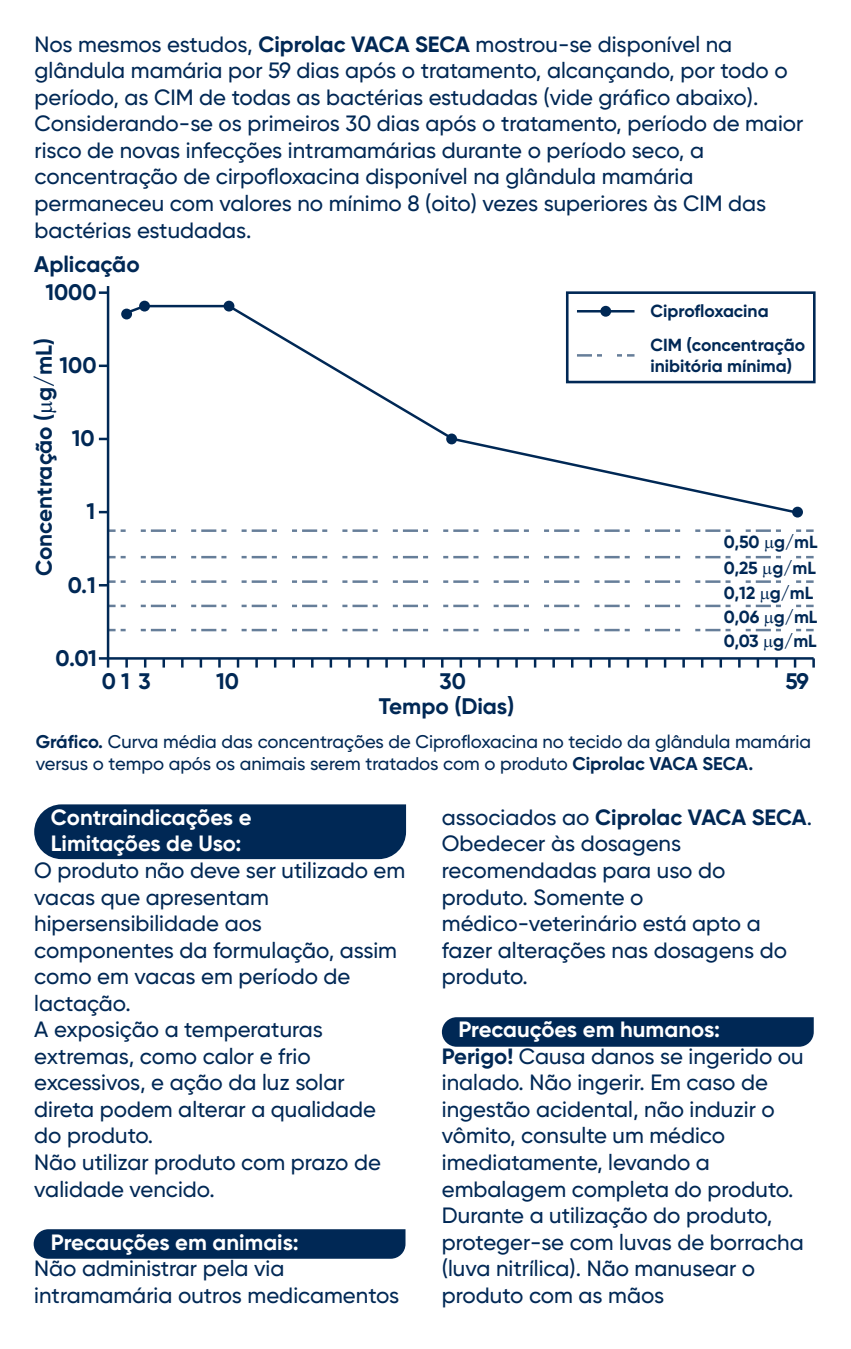
<style>
.page{position:relative;width:851px;height:1349px;background:#fff}
.page>*{position:absolute;margin:0;border:0;box-sizing:border-box;transform-origin:0 0}
.t1{font:700 22.5px "Gilroy";color:#002855}
.t2{font:500 22.25px/26.5px "Gilroy";color:#002855}
.t3{font:700 22.25px/26.5px "Gilroy";color:#fff}
.t4{font:500 18.25px/22px "Gilroy";color:#002855}
.t5{font:700 17.5px/24.8px "Gilroy";color:#002855}
.s1{font-weight:700}
.s2{font-weight:700;color:#fff}
</style>
<div class="page">
<svg style="left:34px;top:1229px;width:371px;height:30px;background:#062d59"></svg>
<svg style="left:442px;top:1017px;width:371px;height:30px;background:#072d59"></svg>
<div style="left:34px;top:804px;width:372px;height:55px;background:#002855"></div>
<svg style="left:109px;top:629px;width:6px;height:2px"></svg>
<svg style="left:109px;top:605px;width:6px;height:2px"></svg>
<svg style="left:109px;top:556px;width:6px;height:2px"></svg>
<svg style="left:109px;top:529px;width:6px;height:3px"></svg>
<svg style="left:121px;top:529px;width:692px;height:3px"></svg>
<svg style="left:123px;top:304px;width:674px;height:209px"></svg>
<div style="left:121px;top:309px;width:11px;height:10px;background:#002855;border-radius:50%"></div>
<div style="left:139px;top:301px;width:11px;height:11px;background:#002855;border-radius:50%"></div>
<div style="left:223px;top:301px;width:11px;height:11px;background:#002855;border-radius:50%"></div>
<div style="left:446px;top:434px;width:11px;height:10px;background:#002855;border-radius:50%"></div>
<div style="left:791px;top:507px;width:11px;height:11px;background:#002855;border-radius:50%"></div>
<hr style="left:108px;top:657px;width:705px;height:3px;background:#002855">
<svg style="left:125px;top:659px;width:3px;height:9px"></svg>
<svg style="left:144px;top:660px;width:2px;height:8px"></svg>
<svg style="left:162px;top:659px;width:3px;height:9px"></svg>
<svg style="left:181px;top:660px;width:2px;height:8px"></svg>
<svg style="left:199px;top:659px;width:3px;height:9px"></svg>
<svg style="left:218px;top:659px;width:3px;height:9px"></svg>
<svg style="left:237px;top:660px;width:2px;height:8px"></svg>
<svg style="left:255px;top:659px;width:3px;height:9px"></svg>
<svg style="left:274px;top:660px;width:2px;height:8px"></svg>
<svg style="left:292px;top:659px;width:3px;height:9px"></svg>
<svg style="left:311px;top:660px;width:2px;height:8px"></svg>
<svg style="left:329px;top:659px;width:3px;height:9px"></svg>
<svg style="left:348px;top:659px;width:2px;height:9px"></svg>
<svg style="left:366px;top:659px;width:3px;height:9px"></svg>
<svg style="left:385px;top:659px;width:3px;height:9px"></svg>
<svg style="left:404px;top:660px;width:2px;height:8px"></svg>
<svg style="left:422px;top:659px;width:3px;height:9px"></svg>
<svg style="left:441px;top:660px;width:2px;height:8px"></svg>
<svg style="left:459px;top:659px;width:3px;height:9px"></svg>
<svg style="left:478px;top:659px;width:2px;height:9px"></svg>
<svg style="left:496px;top:659px;width:3px;height:9px"></svg>
<svg style="left:515px;top:659px;width:2px;height:9px"></svg>
<svg style="left:533px;top:659px;width:3px;height:9px"></svg>
<svg style="left:552px;top:659px;width:2px;height:9px"></svg>
<svg style="left:571px;top:660px;width:2px;height:8px"></svg>
<svg style="left:589px;top:659px;width:3px;height:9px"></svg>
<svg style="left:608px;top:659px;width:2px;height:9px"></svg>
<svg style="left:626px;top:659px;width:3px;height:9px"></svg>
<svg style="left:645px;top:659px;width:2px;height:9px"></svg>
<svg style="left:663px;top:659px;width:3px;height:9px"></svg>
<svg style="left:682px;top:659px;width:2px;height:9px"></svg>
<svg style="left:700px;top:659px;width:3px;height:9px"></svg>
<svg style="left:719px;top:659px;width:2px;height:9px"></svg>
<svg style="left:738px;top:660px;width:2px;height:8px"></svg>
<svg style="left:756px;top:659px;width:3px;height:9px"></svg>
<svg style="left:775px;top:659px;width:2px;height:9px"></svg>
<svg style="left:793px;top:659px;width:3px;height:9px"></svg>
<svg style="left:812px;top:658px;width:2px;height:10px"></svg>
<hr style="left:107px;top:286px;width:2px;height:372px;background:#002855">
<svg style="left:99px;top:657px;width:10px;height:11px"></svg>
<svg style="left:99px;top:580px;width:16px;height:7px"></svg>
<svg style="left:99px;top:511px;width:8px;height:2px"></svg>
<svg style="left:99px;top:438px;width:8px;height:2px"></svg>
<svg style="left:99px;top:365px;width:8px;height:2px"></svg>
<svg style="left:99px;top:291px;width:8px;height:3px"></svg>
<hr style="left:577px;top:310px;width:57px;height:3px;background:#002855">
<div style="left:600px;top:306px;width:11px;height:11px;background:#002855;border-radius:50%"></div>
<svg style="left:577px;top:354px;width:57px;height:3px"></svg>
<div style="left:566px;top:291px;width:249px;height:92px;border:3px solid #002855"></div>
<svg style="left:121px;top:555px;width:692px;height:3px"></svg>
<svg style="left:121px;top:580px;width:692px;height:3px"></svg>
<svg style="left:121px;top:604px;width:692px;height:3px"></svg>
<svg style="left:121px;top:628px;width:692px;height:3px"></svg>
<p class="t2" style="left:35px;top:30px;width:770px">Nos mesmos estudos, <span class="s1">Ciprolac VACA SECA</span> mostrou-se disponível na glândula mamária por 59 dias após o tratamento, alcançando, por todo o período, as CIM de todas as bactérias estudadas (vide gráfico abaixo).<br>Considerando-se os primeiros 30 dias após o tratamento, período de maior risco de novas infecções intramamárias durante o período seco, a concentração de cirpofloxacina disponível na glândula mamária permaneceu com valores no mínimo 8 (oito) vezes superiores às CIM das bactérias estudadas.</p>
<p class="t1" style="left:34px;top:250px;width:107px">Aplicação</p>
<p class="t1" style="left:45px;top:278px;width:53px">1000</p>
<p class="t1" style="left:30px;top:576px;width:240px;rotate:-90deg">Concentração ( g/mL)</p>
<p class="t1" style="left:59px;top:351px;width:39px">100</p>
<p class="t1" style="left:72px;top:424px;width:24px">10</p>
<p class="t1" style="left:86px;top:497px;width:10px">1</p>
<p class="t1" style="left:68px;top:571px;width:30px">0.1</p>
<p class="t1" style="left:55px;top:644px;width:43px">0.01</p>
<p class="t1" style="left:102px;top:667px;width:50px">01 3</p>
<p class="t5" style="left:650px;top:294px;width:156px;line-height:33.5px">Ciprofloxacina<br>CIM (concentração</p>
<p class="t5" style="left:650px;top:353px;width:143px">inibitória mínima)</p>
<p class="t5" style="left:723px;top:530px;width:95px">0,50 g/mL<br>0,25 g/mL<br>0,12 g/mL<br>0,06 g/mL<br>0,03 g/mL</p>
<p class="t1" style="left:216px;top:667px;width:24px">10</p>
<p class="t1" style="left:439px;top:667px;width:28px">30</p>
<p class="t1" style="left:785px;top:667px;width:25px">59</p>
<p class="t1" style="left:379px;top:692px;width:137px">Tempo (Dias)</p>
<p class="t4" style="left:36px;top:731px;width:776px"><span class="s1">Gráfico.</span> Curva média das concentrações de Ciprofloxacina no tecido da glândula mamária versus o tempo após os animais serem tratados com o produto <span class="s1">Ciprolac VACA SECA.</span></p>
<p class="t3" style="left:51px;top:804px;width:202px">Contraindicações e<br>Limitações de Uso:</p>
<p class="t2" style="left:34px;top:857px;width:372px">O produto não deve ser utilizado em vacas que apresentam hipersensibilidade aos componentes da formulação, assim como em vacas em período de lactação.<br>A exposição a temperaturas extremas, como calor e frio excessivos, e ação da luz solar direta podem alterar a qualidade do produto.<br>Não utilizar produto com prazo de validade vencido.</p>
<p class="t3" style="left:51px;top:1228px;width:249px">Precauções em animais:</p>
<p class="t2" style="left:34px;top:1255px;width:366px">Não administrar pela via intramamária outros medicamentos</p>
<p class="t2" style="left:442px;top:804px;width:371px">associados ao <span class="s1">Ciprolac VACA SECA</span>.<br>Obedecer às dosagens recomendadas para uso do produto. Somente o médico-veterinário está apto a fazer alterações nas dosagens do produto.</p>
<p class="t2" style="left:442px;top:1016px;width:363px;text-indent:17px"><span class="s2">Precauções em humanos:<br></span><span class="s1">Perigo!</span> Causa danos se ingerido ou inalado. Não ingerir. Em caso de ingestão acidental, não induzir o vômito, consulte um médico imediatamente, levando a embalagem completa do produto.<br>Durante a utilização do produto, proteger-se com luvas de borracha (luva nitrílica). Não manusear o produto com as mãos</p>
</div>
